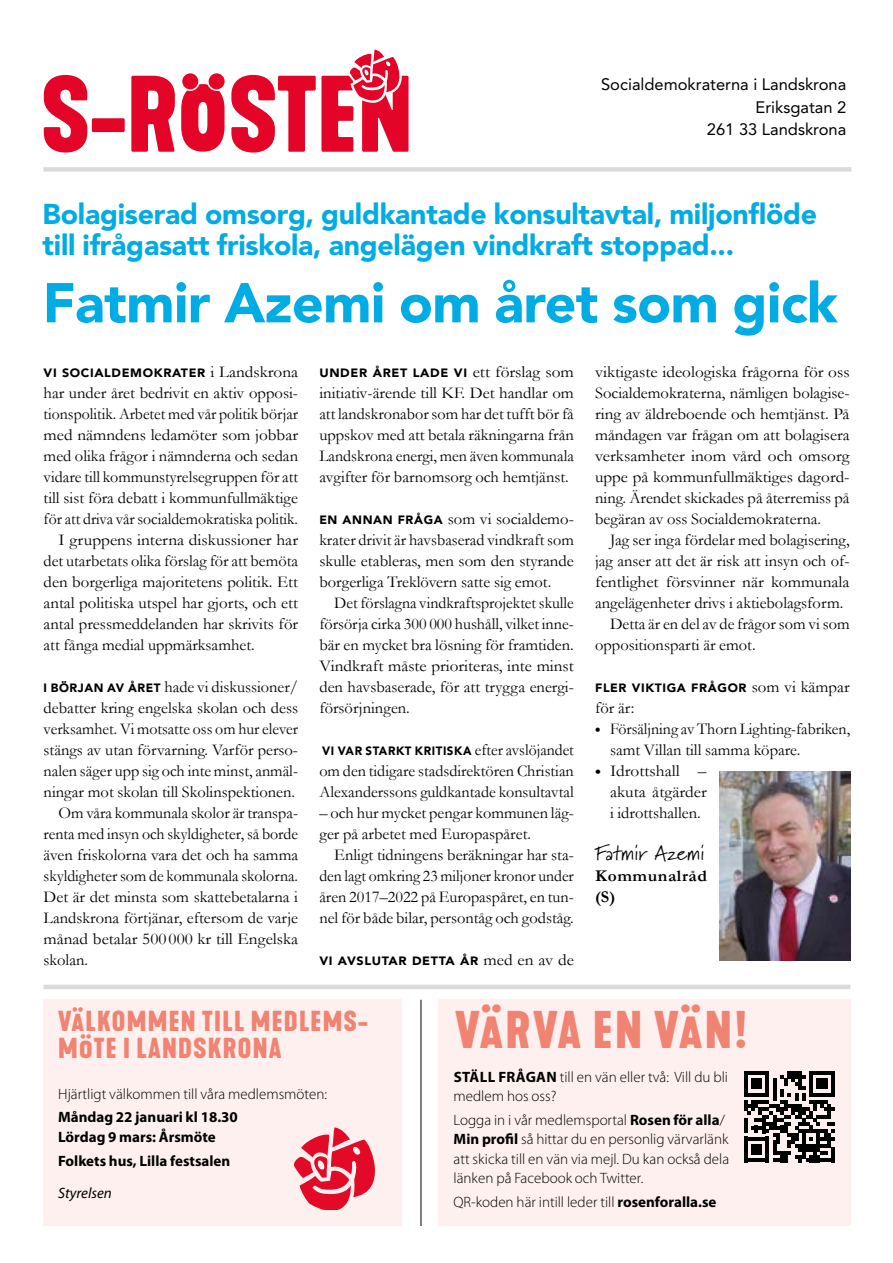
<style>
.page{position:relative;width:893px;height:1263px;background:#fff}
.page>*{position:absolute;margin:0;border:0;box-sizing:border-box;transform-origin:0 0}
.t1{font:700 101.4px "Kapra Neue Custom";color:#e40428}
.t2{font:900 55.5px "Avenir LT Std";letter-spacing:-.01em;color:#00ace3}
.t3{font:700 49.5px "Kapra Neue Custom";letter-spacing:.05em;color:#f08371}
.t4{font:900 28.5px/31.5px "Avenir LT Std";letter-spacing:-.01em;color:#00ace3}
.t5{font:700 27px/27px "Kapra Neue Custom";letter-spacing:.05em;color:#f08371}
.t6{font:21px "Marydale";color:#000}
.t7{font:16.5px/21px "Garamond";color:#000;text-align:justify}
.t8{font:16.5px/21px "Garamond";color:#000;text-align:justify;scale:.96 1}
.t9{font:16.5px/21px "Garamond";color:#000;text-align:justify;scale:1.05 1}
.t10{font:16.5px "Garamond";color:#000;scale:1.04 1}
.t11{font:16.5px/22.5px "Avenir LT Std";color:#000;text-align:right}
.t12{font:700 16.5px/21px "Garamond";letter-spacing:.035em;color:#000;scale:1.05 1}
.t13{font:300 15px/19.5px "Myriad Pro";color:#000}
.t14{font:700 15px/19.5px "Myriad Pro";color:#000}
.t15{font:italic 15px "Myriad Pro";color:#000}
.t16{font:900 12px "Avenir LT Std";letter-spacing:.05em;color:#000;scale:1.05 1}
.t17{font:900 12px "Avenir LT Std";letter-spacing:.05em;color:#000;scale:.96 1}
.t18{font:900 12px "Avenir LT Std";letter-spacing:.05em;color:#000;scale:1.04 1}
.t19{font:900 12px "Avenir LT Std";letter-spacing:.05em;color:#000}
.s1{font-size:128.85px}
.s2{font-family:"Garamond";font-weight:400;font-size:16.5px}
.s3{font-family:"Avenir LT Std";font-weight:900;font-size:12px}
.s4{font-family:"Myriad Pro";font-weight:700}
.s5{font-weight:700}
</style>
<div class="page">
<div style="left:44px;top:1000px;width:358px;height:226px;background:#fef0ef"></div>
<div style="left:43px;top:167px;width:808px;height:5px;background:#dadada"></div>
<hr style="left:44px;top:985px;width:806px;height:4px;background:#dadada">
<div style="left:438px;top:1000px;width:412px;height:226px;background:#fef0ef"></div>
<div style="left:181px;top:73px;width:18px;height:17px;background:#e40428;border-radius:50%"></div>
<div style="left:181px;top:72px;width:19px;height:19px;border:2px solid #fff;border-radius:50%"></div>
<div style="left:208px;top:73px;width:17px;height:17px;background:#e40428;border-radius:50%"></div>
<div style="left:207px;top:72px;width:19px;height:19px;border:2px solid #fff;border-radius:50%"></div>
<svg style="left:350px;top:49px;width:50px;height:52px"></svg>
<svg style="left:294px;top:1127px;width:81px;height:83px"></svg>
<svg style="left:744px;top:1071px;width:91px;height:91px"></svg>
<hr style="left:421px;top:1000px;width:1px;height:226px;background:#000">
<img style="left:720px;top:771px;width:130px;height:189px">
<h1 class="t1" style="left:41px;top:49px;width:373px">S-R <span class="s1">o</span>STEN</h1>
<p class="t11" style="left:601px;top:73px;width:247px">Socialdemokraterna i Landskrona<br>Eriksgatan 2<br>261 33 Landskrona</p>
<h3 class="t4" style="left:43px;top:198px;width:776px">Bolagiserad omsorg, guldkantade konsultavtal, miljonflöde till ifrågasatt friskola, angelägen vindkraft stoppad...</h3>
<h2 class="t2" style="left:43px;top:269px;width:797px">Fatmir Azemi om året som gick</h2>
<p class="t18" style="left:44px;top:365px;width:246px">VI SOCIALDEMOKRATER <span class="s2">i Landskrona</span></p>
<p class="t7" style="left:44px;top:381px;width:256px">har under året bedrivit en aktiv opposi-</p>
<p class="t8" style="left:44px;top:402px;width:267px">tionspolitik. Arbetet med vår politik börjar</p>
<p class="t10" style="left:44px;top:423px;width:246px">med nämndens ledamöter som jobbar</p>
<p class="t7" style="left:44px;top:444px;width:256px">med olika frågor i nämnderna och sedan</p>
<p class="t7" style="left:44px;top:465px;width:256px">vidare till kommunstyrelsegruppen för att</p>
<p class="t7" style="left:44px;top:486px;width:256px">till sist föra debatt i kommunfullmäktige</p>
<p class="t8" style="left:44px;top:507px;width:267px">för att driva vår socialdemokratiska politik.</p>
<p class="t9" style="left:58px;top:528px;width:230px">I gruppens interna diskussioner har</p>
<p class="t7" style="left:44px;top:549px;width:256px">det utarbetats olika förslag för att bemöta</p>
<p class="t7" style="left:44px;top:570px;width:256px">den borgerliga majoritetens politik. Ett</p>
<p class="t7" style="left:44px;top:591px;width:256px">antal politiska utspel har gjorts, och ett</p>
<p class="t7" style="left:44px;top:612px;width:256px">antal pressmeddelanden har skrivits för</p>
<p class="t7" style="left:44px;top:633px;width:213px">att fånga medial uppmärksamhet.</p>
<p class="t7" style="left:44px;top:675px;width:256px"><span class="s3">I BÖRJAN AV ÅRET</span> hade vi diskussioner/</p>
<p class="t7" style="left:44px;top:696px;width:256px">debatter kring engelska skolan och dess</p>
<p class="t8" style="left:44px;top:717px;width:267px">verksamhet. Vi motsatte oss om hur elever</p>
<p class="t7" style="left:44px;top:738px;width:256px">stängs av utan förvarning. Varför perso-</p>
<p class="t7" style="left:44px;top:759px;width:256px">nalen säger upp sig och inte minst, anmäl-</p>
<p class="t7" style="left:44px;top:780px;width:253px">ningar mot skolan till Skolinspektionen.</p>
<p class="t7" style="left:58px;top:801px;width:241px">Om våra kommunala skolor är transpa-</p>
<p class="t8" style="left:44px;top:822px;width:267px">renta med insyn och skyldigheter, så borde</p>
<p class="t7" style="left:44px;top:843px;width:256px">även friskolorna vara det och ha samma</p>
<p class="t8" style="left:44px;top:864px;width:267px">skyldigheter som de kommunala skolorna.</p>
<p class="t7" style="left:44px;top:885px;width:256px">Det är det minsta som skattebetalarna i</p>
<p class="t7" style="left:44px;top:906px;width:256px">Landskrona förtjänar, eftersom de varje</p>
<p class="t10" style="left:44px;top:927px;width:246px">månad betalar 500 000 kr till Engelska</p>
<p class="t7" style="left:44px;top:948px;width:46px">skolan.</p>
<p class="t16" style="left:319px;top:365px;width:244px">UNDER ÅRET LADE VI <span class="s2">ett förslag som</span></p>
<p class="t7" style="left:319px;top:381px;width:256px">initiativ-ärende till KF. Det handlar om att landskronabor som har det tufft bör få uppskov med att betala räkningarna från Landskrona energi, men även kommunala avgifter för barnomsorg och hemtjänst.</p>
<p class="t7" style="left:319px;top:507px;width:256px"><span class="s3">EN ANNAN FRÅGA</span> som vi socialdemo&shy;krater drivit är havsbaserad vindkraft som skulle etableras, men som den styrande borgerliga Treklövern satte sig emot.</p>
<p class="t8" style="left:319px;top:591px;width:267px;text-indent:15px">Det förslagna vindkraftsprojektet skulle försörja cirka 300 000 hushåll, vilket inne&shy;bär en mycket bra lösning för framtiden.<br>Vindkraft måste prioriteras, inte minst den havsbaserade, för att trygga energi&shy;försörjningen.</p>
<p class="t17" style="left:322px;top:743px;width:264px">VI VAR STARKT KRITISKA <span class="s2">efter avslöjandet</span></p>
<p class="t7" style="left:319px;top:759px;width:256px">om den tidigare stadsdirektören Christian<br>Alexanderssons guldkantade konsultavtal</p>
<p class="t7" style="left:319px;top:801px;width:256px">– och hur mycket pengar kommunen läg&shy;ger på arbetet med Europaspåret.</p>
<p class="t7" style="left:319px;top:843px;width:256px;text-indent:15px">Enligt tidningens beräkningar har sta&shy;den lagt omkring 23 miljoner kronor under åren 2017–2022 på Europaspåret, en tun&shy;nel för både bilar, persontåg och godståg.</p>
<p class="t16" style="left:319px;top:953px;width:244px">VI AVSLUTAR DETTA ÅR <span class="s2">med en av de</span></p>
<p class="t9" style="left:595px;top:360px;width:244px">viktigaste ideologiska frågorna för oss Socialdemokraterna, nämligen bolagise&shy;ring av äldreboende och hemtjänst. På måndagen var frågan om att bolagisera verksamheter inom vård och omsorg uppe på kommunfullmäktiges dagord&shy;ning. Ärendet skickades på återremiss på begäran av oss Socialdemokraterna.</p>
<p class="t7" style="left:610px;top:528px;width:241px">Jag ser inga fördelar med bolagisering,</p>
<p class="t7" style="left:595px;top:549px;width:256px">jag anser att det är risk att insyn och of-</p>
<p class="t9" style="left:595px;top:570px;width:244px">fentlighet försvinner när kommunala</p>
<p class="t7" style="left:595px;top:591px;width:250px">angelägenheter drivs i aktiebolagsform.</p>
<p class="t7" style="left:610px;top:612px;width:241px">Detta är en del av de frågor som vi som</p>
<p class="t7" style="left:595px;top:633px;width:162px">oppositionsparti är emot.</p>
<p class="t19" style="left:595px;top:680px;width:256px">FLER VIKTIGA FRÅGOR <span class="s2">som vi kämpar</span></p>
<p class="t7" style="left:595px;top:696px;width:41px">för är:</p>
<p class="t8" style="left:610px;top:717px;width:252px;text-indent:-15px"><span class="s4">•</span> Försäljning av Thorn Lighting-fabriken, samt Villan till samma köpare.</p>
<p class="t9" style="left:610px;top:759px;width:94px;text-indent:-15px"><span class="s4">•</span> Idrottshall – akuta åtgärder i idrottshallen.</p>
<p class="t6" style="left:595px;top:840px;width:111px">Fatmir Azemi</p>
<p class="t12" style="left:595px;top:865px;width:108px">Kommunalråd (S)</p>
<h3 class="t5" style="left:58px;top:1008px;width:311px">VÄLKOMMEN TILL MEDLEMS-<br>MÖTE I LANDSKRONA</h3>
<p class="t13" style="left:58px;top:1084px;width:270px">Hjärtligt välkommen till våra medlemsmöten:</p>
<p class="t14" style="left:58px;top:1107px;width:181px">Måndag 22 januari kl 18.30<br>Lördag 9 mars: Årsmöte</p>
<p class="t14" style="left:58px;top:1150px;width:174px">Folkets hus, Lilla festsalen</p>
<p class="t15" style="left:58px;top:1183px;width:55px">Styrelsen</p>
<h3 class="t3" style="left:455px;top:998px;width:294px">VÄRVA EN VÄN!</h3>
<p class="t13" style="left:454px;top:1067px;width:276px"><span class="s5">STÄLL FRÅGAN</span> till en vän eller två: Vill du bli medlem hos oss?</p>
<p class="t13" style="left:454px;top:1110px;width:277px">Logga in i vår medlemsportal <span class="s5">Rosen för alla</span>/ <span class="s5">Min profil</span> så hittar du en personlig värvarlänk att skicka till en vän via mejl. Du kan också dela länken på Facebook och Twitter.</p>
<p class="t13" style="left:454px;top:1192px;width:264px">QR-koden här intill leder till <span class="s5">rosenforalla.se</span></p>
</div>
